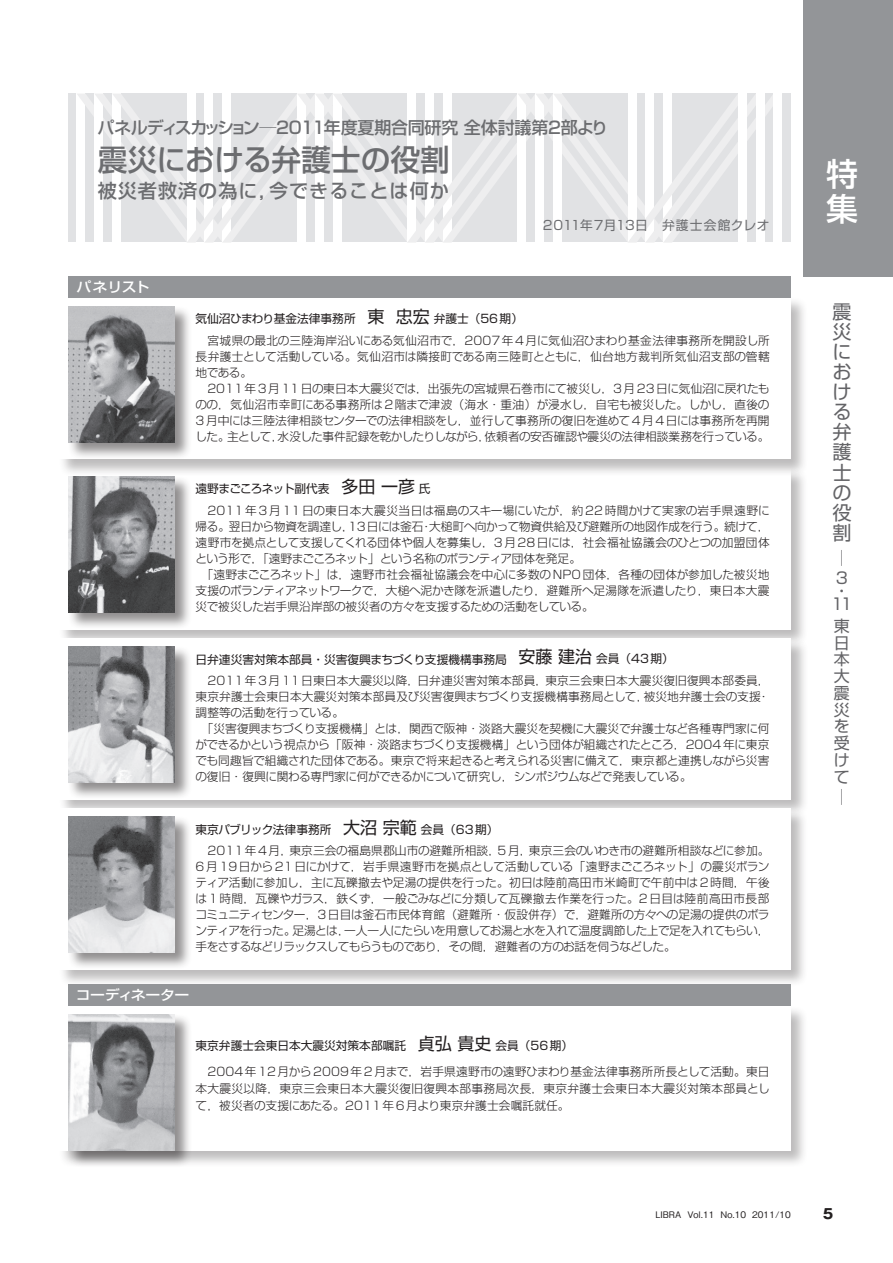
<style>
.page{position:relative;width:893px;height:1263px;background:#fff}
.page>*{position:absolute;margin:0;border:0;box-sizing:border-box;transform-origin:0 0}
.t1{font:500 31.95px/35.1px "Shin Go Pro";color:#fff}
.t2{font:500 29.7px "Shin Go Pro";color:#6c6d70}
.t3{font:500 19.2px "Shin Go Pro";letter-spacing:.05em;color:#6c6d70}
.t4{font:19.2px/20.1px "Shin Go Pro";color:#636366;text-align:justify}
.t5{font:500 16.95px "Shin Go Pro";letter-spacing:-.02em;color:#6c6d70}
.t6{font:15.9px/16.8px "Shin Go Pro";color:#636366}
.t7{font:700 13.8px "Gothic MB101 Pro";color:#231f20}
.t8{font:500 13.65px "Shin Go Pro";letter-spacing:-.03em;color:#fff;scale:1.09 1}
.t9{font:12.75px "Shin Go Pro";letter-spacing:.035em;color:#6c6d70}
.t10{font:300 11.7px/15.9px "Shin Go Pro";letter-spacing:-.02em;color:#231f20}
.t11{font:300 11.7px/21.9px "Shin Go Pro";letter-spacing:.01em;color:#231f20}
.t12{font:300 11.7px/25px "Shin Go Pro";letter-spacing:.02em;color:#231f20}
.t13{font:300 11.7px/17px "Shin Go Pro";letter-spacing:.025em;color:#231f20}
.t14{font:300 11.7px/21.9px "Shin Go Pro";letter-spacing:.015em;color:#231f20}
.t15{font:500 9px "Gothic BBB Pro";color:#231f20}
.s1{font-weight:400}
.s2{font-weight:400;font-size:16.95px}
</style>
<div class="page">
<div style="left:804px;top:0;width:89px;height:276px;background:#939598"></div>
<div style="left:68px;top:94px;width:723px;height:148px;background:#e1e2e4"></div>
<svg style="left:77px;top:94px;width:696px;height:148px"></svg>
<div style="left:738px;top:94px;width:9px;height:148px;background:#fff"></div>
<div style="left:756px;top:94px;width:9px;height:148px;background:#fff"></div>
<div style="left:773px;top:94px;width:9px;height:148px;background:#fff"></div>
<div style="left:59px;top:467px;width:749px;height:180px;background:#231f20;opacity:.3"></div>
<div style="left:60px;top:468px;width:731px;height:161px;background:#fff"></div>
<div style="left:59px;top:637px;width:749px;height:180px;background:#231f20;opacity:.3"></div>
<div style="left:60px;top:638px;width:731px;height:161px;background:#fff"></div>
<div style="left:59px;top:807px;width:749px;height:180px;background:#231f20;opacity:.3"></div>
<div style="left:60px;top:808px;width:731px;height:161px;background:#fff"></div>
<div style="left:67px;top:475px;width:124px;height:155px;background:#231f20;opacity:.5"></div>
<img style="left:68px;top:476px;width:106px;height:136px">
<div style="left:59px;top:297px;width:749px;height:179px;background:#231f20;opacity:.3"></div>
<div style="left:60px;top:298px;width:731px;height:161px;background:#fff"></div>
<div style="left:67px;top:305px;width:124px;height:155px;background:#231f20;opacity:.5"></div>
<img style="left:68px;top:306px;width:106px;height:136px">
<div style="left:68px;top:276px;width:723px;height:22px;background:#939598"></div>
<div style="left:67px;top:645px;width:124px;height:155px;background:#231f20;opacity:.5"></div>
<img style="left:68px;top:646px;width:106px;height:136px">
<div style="left:67px;top:815px;width:124px;height:155px;background:#231f20;opacity:.5"></div>
<img style="left:68px;top:816px;width:106px;height:136px">
<div style="left:59px;top:1005px;width:749px;height:162px;background:#231f20;opacity:.3"></div>
<div style="left:60px;top:1006px;width:731px;height:144px;background:#fff"></div>
<div style="left:67px;top:1013px;width:124px;height:155px;background:#231f20;opacity:.5"></div>
<img style="left:68px;top:1014px;width:106px;height:136px">
<div style="left:68px;top:984px;width:723px;height:22px;background:#939598"></div>
<h3 class="t5" style="left:98px;top:114px;width:512px">パネルディスカッション─2011年度夏期合同研究 全体討議第2部より</h3>
<h2 class="t2" style="left:98px;top:135px;width:354px">震災における弁護士の役割</h2>
<h3 class="t3" style="left:98px;top:174px;width:353px">被災者救済の為に，今できることは何か</h3>
<p class="t9" style="left:543px;top:215px;width:228px">2011年7月13日　弁護士会館クレオ</p>
<p class="t8" style="left:76px;top:275px;width:69px">パネリスト</p>
<p class="t11" style="left:196px;top:306px;width:576px"><span class="s1">気仙沼ひまわり基金法律事務所　</span><span class="s2">東 忠宏</span> <span class="s1">弁護士（56期）<br></span>　宮城県の最北の三陸海岸沿いにある気仙沼市で，2007年4月に気仙沼ひまわり基金法律事務所を開設し所</p>
<p class="t10" style="left:196px;top:347px;width:576px">長弁護士として活動している。気仙沼市は隣接町である南三陸町とともに，仙台地方裁判所気仙沼支部の管轄地である。<br>　2011年3月11日の東日本大震災では，出張先の宮城県石巻市にて被災し，3月23日に気仙沼に戻れたものの，気仙沼市幸町にある事務所は2階まで津波（海水・重油）が浸水し，自宅も被災した。しかし，直後の3 月中には三陸法律相談センターでの法律相談をし，並行して事務所の復旧を進めて 4 月 4 日には事務所を再開した。主として，水没した事件記録を乾かしたりしながら，依頼者の安否確認や震災の法律相談業務を行っている。</p>
<p class="t14" style="left:196px;top:476px;width:576px"><span class="s1">遠野まごころネット副代表　</span><span class="s2">多田 一彦</span> <span class="s1">氏<br></span>　2011年3月11日の東日本大震災当日は福島のスキー場にいたが，約22時間かけて実家の岩手県遠野に</p>
<p class="t10" style="left:196px;top:517px;width:576px">帰る。翌日から物資を調達し，13日には釜石・大槌町へ向かって物資供給及び避難所の地図作成を行う。続けて，遠野市を拠点として支援してくれる団体や個人を募集し，3 月 28 日には，社会福祉協議会のひとつの加盟団体という形で，「遠野まごころネット」という名称のボランティア団体を発足。<br>　「遠野まごころネット」は，遠野市社会福祉協議会を中心に多数のNPO団体，各種の団体が参加した被災地支援のボランティアネットワークで，大槌へ泥かき隊を派遣したり，避難所へ足湯隊を派遣したり，東日本大震災で被災した岩手県沿岸部の被災者の方々を支援するための活動をしている。</p>
<p class="t11" style="left:196px;top:647px;width:576px"><span class="s1">日弁連災害対策本部員・災害復興まちづくり支援機構事務局　</span><span class="s2">安藤 建治</span> <span class="s1">会員（43期）<br></span>　2011年3月11日東日本大震災以降，日弁連災害対策本部員，東京三会東日本大震災復旧復興本部委員，</p>
<p class="t10" style="left:196px;top:687px;width:576px">東京弁護士会東日本大震災対策本部員及び災害復興まちづくり支援機構事務局として，被災地弁護士会の支援・調整等の活動を行っている。<br>　「災害復興まちづくり支援機構」とは，関西で阪神・淡路大震災を契機に大震災で弁護士など各種専門家に何ができるかという視点から「阪神・淡路まちづくり支援機構」という団体が組織されたところ，2004 年に東京でも同趣旨で組織された団体である。東京で将来起きると考えられる災害に備えて，東京都と連携しながら災害の復旧・復興に関わる専門家に何ができるかについて研究し，シンポジウムなどで発表している。</p>
<p class="t11" style="left:196px;top:817px;width:575px"><span class="s1">東京パブリック法律事務所　</span><span class="s2">大沼 宗範</span> <span class="s1">会員（63期）<br></span>　2011年4月，東京三会の福島県郡山市の避難所相談，5月，東京三会のいわき市の避難所相談などに参加。</p>
<p class="t10" style="left:196px;top:858px;width:576px;text-align:justify">6 月 19 日から 21 日にかけて，岩手県遠野市を拠点として活動している「遠野まごころネット」の震災ボランティア活動に参加し，主に瓦礫撤去や足湯の提供を行った。初日は陸前高田市米崎町で午前中は2時間，午後は1時間，瓦礫やガラス，鉄くず，一般ごみなどに分類して瓦礫撤去作業を行った。2日目は陸前高田市長部コミュニティセンター，3日目は釜石市民体育館（避難所・仮設併存）で，避難所の方々への足湯の提供のボランティアを行った。足湯とは，一人一人にたらいを用意してお湯と水を入れて温度調節した上で足を入れてもらい，手をさするなどリラックスしてもらうものであり，その間，避難者の方のお話を伺うなどした。</p>
<p class="t8" style="left:76px;top:983px;width:106px">コーディネーター</p>
<p class="t12" style="left:196px;top:1032px;width:575px"><span class="s1">東京弁護士会東日本大震災対策本部嘱託　</span><span class="s2">貞弘 貴史</span> <span class="s1">会員（56期）<br></span>　2004年12月から2009年2月まで，岩手県遠野市の遠野ひまわり基金法律事務所所長として活動。東日</p>
<p class="t13" style="left:196px;top:1078px;width:576px">本大震災以降，東京三会東日本大震災復旧復興本部事務局次長，東京弁護士会東日本大震災対策本部員として，被災者の支援にあたる。2011年6月より東京弁護士会嘱託就任。</p>
<h1 class="t1" style="left:826px;top:152px;width:33px">特集</h1>
<h3 class="t4" style="left:832px;top:299px;width:20px">震災における弁護士の役割</h3>
<h3 class="t6" style="left:834px;top:546px;width:16px;line-height:20px">─<br>3</h3>
<h3 class="t6" style="left:831px;top:583px;width:23px;line-height:12.8px">・<br>11</h3>
<h3 class="t6" style="left:834px;top:615px;width:17px;text-align:justify">東日本大震災を受けて</h3>
<h3 class="t6" style="left:834px;top:786px;width:10px">─</h3>
<p class="t15" style="left:655px;top:1207px;width:137px">LIBRA Vol.11 No.10 2011/10</p>
<p class="t7" style="left:823px;top:1202px;width:12px">5</p>
</div>
